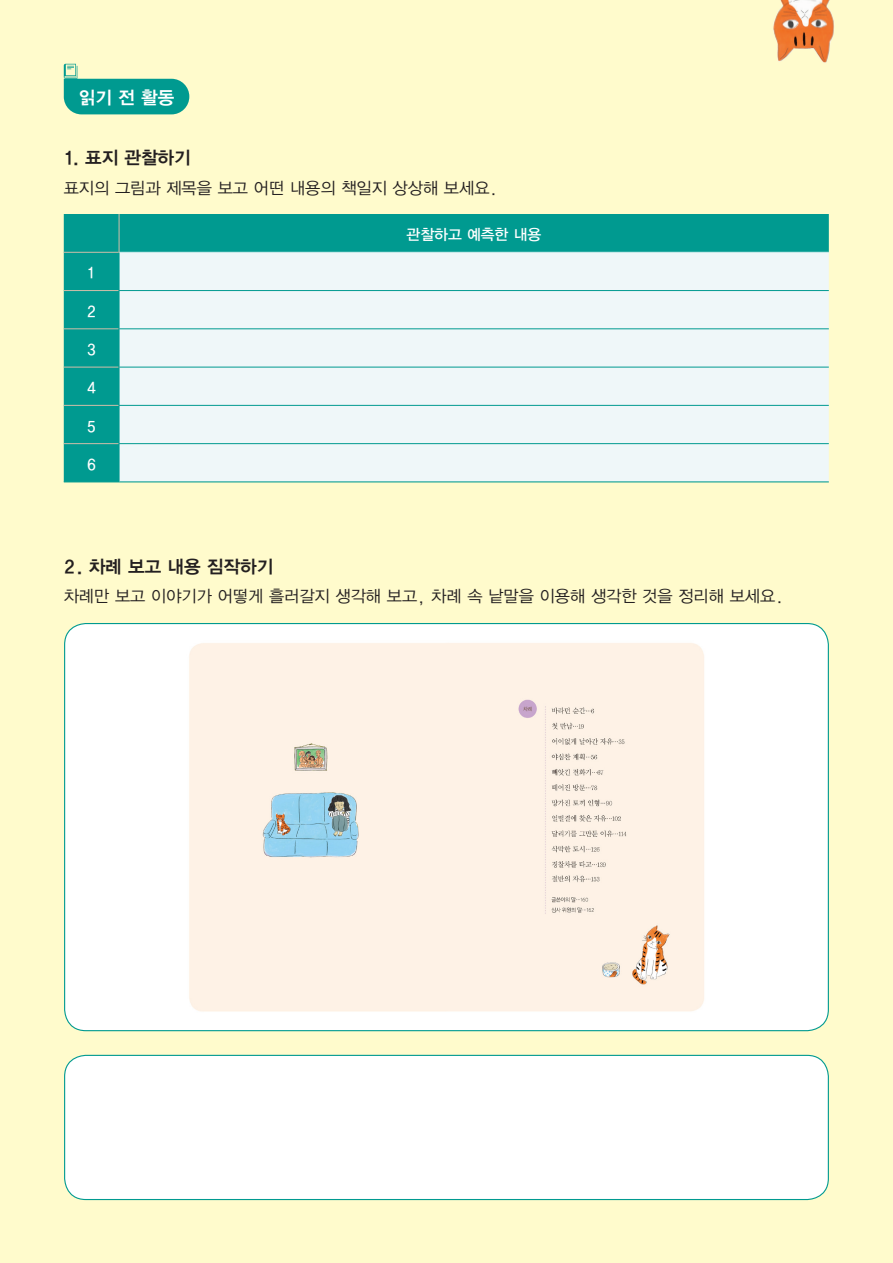
<style>
.page{position:relative;width:893px;height:1263px;background:#fffbcc}
.page>*{position:absolute;margin:0;border:0;box-sizing:border-box;transform-origin:0 0}
.지문박스{font:18px "YDVYGO145";color:#231f20}
.t1{font:18px "YDVYGO145";color:#fff}
.지문박스-2{font:16.5px "YDVYGO125";color:#231f20}
.지문박스-3{font:15px "YDVYGO135";color:#fff}
</style>
<div class="page">
<div style="left:64px;top:79px;width:125px;height:35px;background:#009a90;border-radius:18px"></div>
<div style="left:64px;top:214px;width:765px;height:267px;background:#009a90"></div>
<div style="left:120px;top:253px;width:709px;height:228px;background:#eff7f9"></div>
<hr style="left:64px;top:481px;width:55px;height:1px;background:#009a90">
<hr style="left:119px;top:481px;width:710px;height:1px;background:#009a90">
<hr style="left:119px;top:214px;width:1px;height:38px;background:#d1bea9">
<hr style="left:64px;top:252px;width:55px;height:1px;background:#d1bea9">
<hr style="left:64px;top:290px;width:55px;height:1px;background:#d1bea9">
<hr style="left:64px;top:328px;width:55px;height:1px;background:#d1bea9">
<hr style="left:64px;top:367px;width:55px;height:1px;background:#d1bea9">
<hr style="left:64px;top:405px;width:55px;height:1px;background:#d1bea9">
<hr style="left:64px;top:443px;width:55px;height:1px;background:#d1bea9">
<hr style="left:119px;top:252px;width:710px;height:1px;background:#c4e8ea">
<hr style="left:119px;top:253px;width:1px;height:37px;background:#009a90">
<hr style="left:119px;top:290px;width:710px;height:1px;background:#009a90">
<hr style="left:119px;top:291px;width:1px;height:37px;background:#009a90">
<hr style="left:119px;top:328px;width:710px;height:1px;background:#009a90">
<hr style="left:119px;top:329px;width:1px;height:38px;background:#009a90">
<hr style="left:119px;top:367px;width:710px;height:1px;background:#009a90">
<hr style="left:119px;top:367px;width:1px;height:38px;background:#009a90">
<hr style="left:119px;top:405px;width:710px;height:1px;background:#009a90">
<hr style="left:119px;top:406px;width:1px;height:37px;background:#009a90">
<hr style="left:119px;top:443px;width:710px;height:1px;background:#009a90">
<hr style="left:119px;top:444px;width:1px;height:37px;background:#009a90">
<div style="left:65px;top:623px;width:763px;height:408px;background:#fff;border-radius:21px"></div>
<div style="left:189px;top:643px;width:515px;height:369px;background:#fef2e6"></div>
<svg style="left:64px;top:64px;width:13px;height:15px"></svg>
<div style="left:65px;top:1055px;width:763px;height:144px;background:#fff;border-radius:21px"></div>
<div style="left:64px;top:1055px;width:765px;height:145px;border:1px solid #009a90;border-radius:21px"></div>
<img style="left:773px;top:0;width:61px;height:63px">
<p class="t1" style="left:79px;top:87px;width:97px">읽기 전 활동</p>
<p class="지문박스" style="left:64px;top:147px;width:128px">1. 표지 관찰하기</p>
<p class="지문박스-2" style="left:64px;top:178px;width:435px">표지의 그림과 제목을 보고 어떤 내용의 책일지 상상해 보세요.</p>
<p class="지문박스-3" style="left:407px;top:226px;width:136px">관찰하고 예측한 내용</p>
<p class="지문박스-3" style="left:87px;top:264px;width:11px">1</p>
<p class="지문박스-3" style="left:87px;top:302px;width:11px">2</p>
<p class="지문박스-3" style="left:87px;top:341px;width:11px">3</p>
<p class="지문박스-3" style="left:87px;top:379px;width:11px">4</p>
<p class="지문박스-3" style="left:87px;top:417px;width:11px">5</p>
<p class="지문박스-3" style="left:87px;top:456px;width:11px">6</p>
<p class="지문박스" style="left:64px;top:556px;width:211px">2. 차례 보고 내용 짐작하기</p>
<p class="지문박스-2" style="left:64px;top:587px;width:721px">차례만 보고 이야기가 어떻게 흘러갈지 생각해 보고, 차례 속 낱말을 이용해 생각한 것을 정리해 보세요.</p>
</div>
